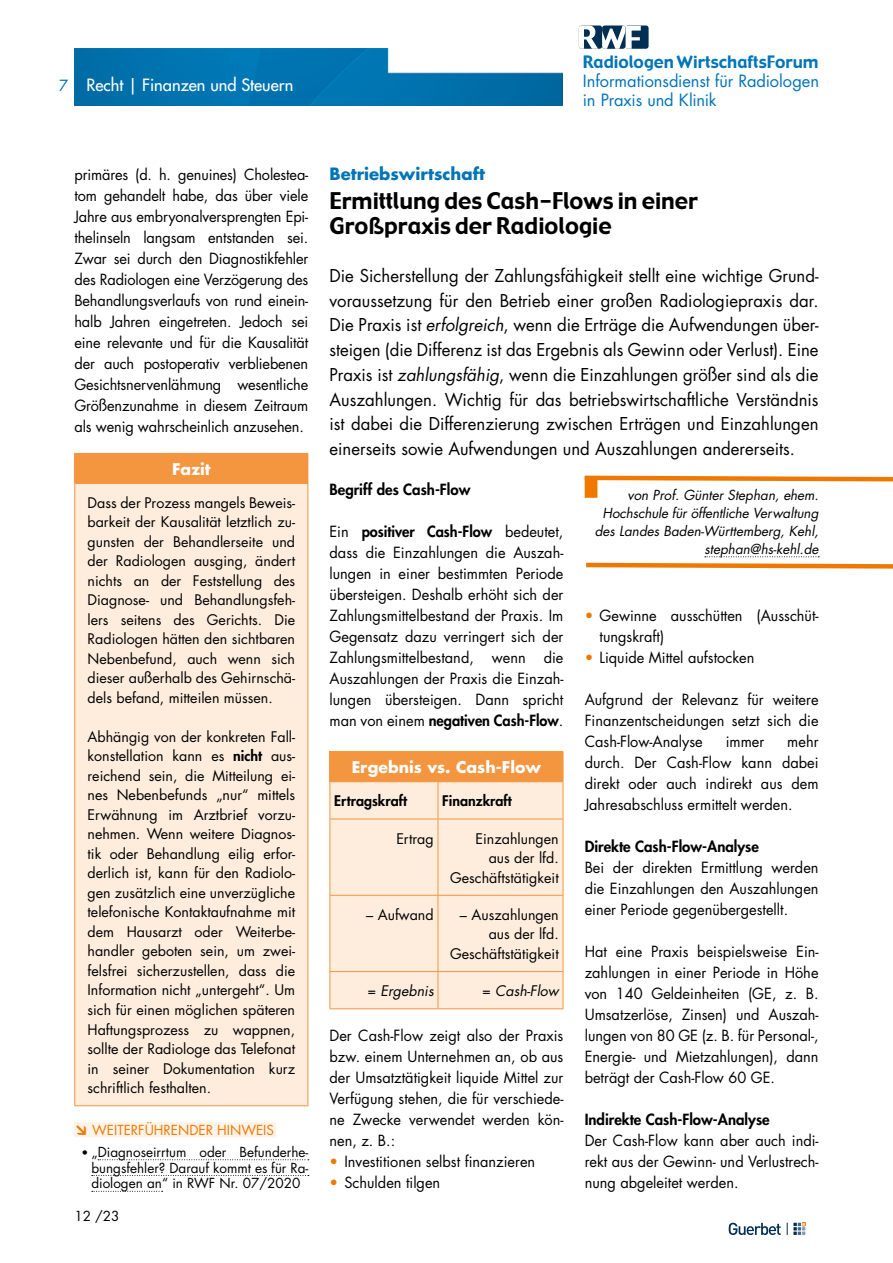
<style>
.page{position:relative;width:893px;height:1263px;background:#fff}
.page>*{position:absolute;margin:0;border:0;box-sizing:border-box;transform-origin:0 0}
.t1{font:22.5px/25.5px "Gadget";color:#000}
.t2{font:17.25px/24.8px "Futura Std";color:#000;text-align:justify}
.t3{font:16.65px "Gadget";color:#0075b8}
.t4{font:16.5px/18.8px "Futura Std";letter-spacing:-.005em;color:#0075b8}
.t5{font:500 16.5px "Futura Std";color:#fff}
.t6{font:700 16.5px "Futura Std";color:#0074b7}
.t7{font:700 15.75px "Futura Std";color:#fff}
.t8{font:15px/21px "Futura Std";color:#000;text-align:justify}
.t9{font:800 15px "Futura Std";color:#000}
.t10{font:15px "Futura Std";color:#0074b7}
.t11{font:14.25px/19.5px "Futura Std";color:#000;text-align:justify}
.t12{font:800 14.25px "Futura Std";color:#000}
.t13{font:italic 14.25px "Futura Std";color:#000}
.t14{font:italic 13.5px/18px "Futura Std";color:#000;text-align:right}
.t15{font:13.5px/15.8px "Futura Std";color:#000;text-align:justify}
.t16{font:13.5px "Futura Std";color:#ef7900}
.s1{font-weight:800}
.s2{font-family:"DIN Pro";font-weight:900}
.s3{font-family:"DIN Pro";font-weight:500}
.s4{font-style:italic}
.s5{font-style:normal}
.s6{color:#ef7900}
</style>
<div class="page">
<svg style="left:729px;top:1223px;width:52px;height:12px"></svg>
<svg style="left:787px;top:1223px;width:18px;height:12px"></svg>
<div style="left:625px;top:26px;width:24px;height:23px;background:#002f53;border-radius:3px"></div>
<svg style="left:579px;top:26px;width:62px;height:23px"></svg>
<img style="left:74px;top:49px;width:489px;height:57px">
<svg style="left:584px;top:475px;width:309px;height:9px"></svg>
<div style="left:585px;top:476px;width:12px;height:22px;background:#ef7900"></div>
<div style="left:74px;top:1122px;width:202px;height:15px;background:#fef3e8"></div>
<svg style="left:98px;top:1159px;width:211px;height:1px"></svg>
<svg style="left:92px;top:1175px;width:217px;height:1px"></svg>
<svg style="left:92px;top:1191px;width:71px;height:1px"></svg>
<div style="left:75px;top:453px;width:233px;height:30px;background:#f4953f"></div>
<div style="left:75px;top:483px;width:233px;height:623px;background:#feeddd"></div>
<hr style="left:74px;top:453px;width:234px;height:1px;background:#f4953f">
<svg style="left:74px;top:454px;width:1px;height:29px"></svg>
<svg style="left:308px;top:454px;width:1px;height:29px"></svg>
<hr style="left:74px;top:483px;width:234px;height:1px;background:#f4953f">
<hr style="left:74px;top:484px;width:1px;height:621px;background:#f4953f">
<hr style="left:308px;top:484px;width:1px;height:621px;background:#f4953f">
<hr style="left:74px;top:1105px;width:234px;height:1px;background:#f4953f">
<svg style="left:586px;top:556px;width:307px;height:13px"></svg>
<div style="left:330px;top:752px;width:233px;height:30px;background:#f4953f"></div>
<div style="left:331px;top:782px;width:232px;height:226px;background:#feeddd"></div>
<svg style="left:563px;top:752px;width:1px;height:29px"></svg>
<hr style="left:330px;top:782px;width:1px;height:37px;background:#f4953f">
<hr style="left:438px;top:782px;width:1px;height:37px;background:#f4953f">
<hr style="left:563px;top:782px;width:1px;height:37px;background:#f4953f">
<hr style="left:330px;top:819px;width:108px;height:1px;background:#f4953f">
<hr style="left:330px;top:819px;width:1px;height:76px;background:#f4953f">
<hr style="left:438px;top:819px;width:125px;height:1px;background:#f4953f">
<hr style="left:438px;top:819px;width:1px;height:76px;background:#f4953f">
<hr style="left:563px;top:819px;width:1px;height:76px;background:#f4953f">
<hr style="left:330px;top:895px;width:108px;height:1px;background:#f4953f">
<hr style="left:330px;top:896px;width:1px;height:75px;background:#f4953f">
<hr style="left:438px;top:895px;width:125px;height:1px;background:#f4953f">
<hr style="left:438px;top:896px;width:1px;height:75px;background:#f4953f">
<hr style="left:563px;top:896px;width:1px;height:75px;background:#f4953f">
<hr style="left:330px;top:971px;width:108px;height:1px;background:#f4953f">
<hr style="left:330px;top:972px;width:1px;height:36px;background:#f4953f">
<hr style="left:330px;top:1008px;width:108px;height:1px;background:#f4953f">
<hr style="left:438px;top:971px;width:125px;height:1px;background:#f4953f">
<hr style="left:438px;top:972px;width:1px;height:36px;background:#f4953f">
<hr style="left:563px;top:972px;width:1px;height:36px;background:#f4953f">
<hr style="left:438px;top:1008px;width:125px;height:1px;background:#f4953f">
<hr style="left:330px;top:751px;width:108px;height:1px;background:#f4953f">
<hr style="left:438px;top:751px;width:125px;height:1px;background:#f4953f">
<p class="t10" style="left:59px;top:76px;width:11px">7</p>
<p class="t5" style="left:86px;top:74px;width:208px">Recht | Finanzen und Steuern</p>
<p class="t3" style="left:583px;top:52px;width:237px">Radiologen WirtschaftsForum</p>
<p class="t4" style="left:583px;top:72px;width:238px">Informationsdienst für Radiologen in Praxis und Klinik</p>
<p class="t8" style="left:74px;top:164px;width:235px">primäres (d. h. genuines) Cholestea&shy;tom gehandelt habe, das über viele Jahre aus embryonalversprengten Epi&shy;thelinseln langsam entstanden sei.<br>Zwar sei durch den Diagnostikfehler des Radiologen eine Verzögerung des Behandlungsverlaufs von rund einein&shy;halb Jahren eingetreten. Jedoch sei eine relevante und für die Kausalität der auch postoperativ verbliebenen Gesichtsnervenlähmung wesentliche Größenzunahme in diesem Zeitraum als wenig wahrscheinlich anzusehen.</p>
<p class="t7" style="left:172px;top:458px;width:40px">Fazit</p>
<p class="t11" style="left:88px;top:493px;width:209px">Dass der Prozess mangels Beweis&shy;barkeit der Kausalität letztlich zu&shy;gunsten der Behandlerseite und der Radiologen ausging, ändert nichts an der Feststellung des Diagnose- und Behandlungsfeh&shy;lers seitens des Gerichts. Die Radiologen hätten den sichtbaren Nebenbefund, auch wenn sich dieser außerhalb des Gehirnschä&shy;dels befand, mitteilen müssen.</p>
<p class="t11" style="left:88px;top:727px;width:209px">Abhängig von der konkreten Fall&shy;konstellation kann es <span class="s1">nicht</span> aus&shy;reichend sein, die Mitteilung ei&shy;nes Nebenbefunds „nur“ mittels Erwähnung im Arztbrief vorzu&shy;nehmen. Wenn weitere Diagnos&shy;tik oder Behandlung eilig erfor&shy;derlich ist, kann für den Radiolo&shy;gen zusätzlich eine unverzügliche telefonische Kontaktaufnahme mit dem Hausarzt oder Weiterbe&shy;handler geboten sein, um zwei&shy;felsfrei sicherzustellen, dass die Information nicht „untergeht“. Um sich für einen möglichen späteren Haftungsprozess zu wappnen, sollte der Radiologe das Telefonat in seiner Dokumentation kurz schriftlich festhalten.</p>
<p class="t16" style="left:74px;top:1121px;width:201px"><span class="s2">↘</span> WEITERFÜHRENDER HINWEIS</p>
<p class="t15" style="left:91px;top:1144px;width:218px;text-indent:-10px"><span class="s3">•</span> „Diagnoseirrtum oder Befunderhe&shy;bungsfehler? Darauf kommt es für Ra&shy;diologen an“ in RWF Nr. 07/2020</p>
<p class="t15" style="left:74px;top:1208px;width:47px">12 /23</p>
<p class="t6" style="left:330px;top:163px;width:157px">Betriebswirtschaft</p>
<h1 class="t1" style="left:330px;top:189px;width:370px">Ermittlung des Cash-Flows in einer<br>Großpraxis der Radiologie</h1>
<p class="t2" style="left:330px;top:263px;width:491px">Die Sicherstellung der Zahlungsfähigkeit stellt eine wichtige Grund&shy;voraussetzung für den Betrieb einer großen Radiologiepraxis dar.<br>Die Praxis ist <span class="s4">erfolgreich</span>, wenn die Erträge die Aufwendungen über&shy;steigen (die Differenz ist das Ergebnis als Gewinn oder Verlust). Eine Praxis ist <span class="s4">zahlungsfähig</span>, wenn die Einzahlungen größer sind als die Auszahlungen. Wichtig für das betriebswirtschaftliche Verständnis ist dabei die Differenzierung zwischen Erträgen und Einzahlungen einerseits sowie Aufwendungen und Auszahlungen andererseits.</p>
<p class="t14" style="left:595px;top:486px;width:225px">von Prof. Günter Stephan, ehem.<br>Hochschule für öffentliche Verwaltung des Landes Baden-Württemberg, Kehl, stephan@hs-kehl.de</p>
<p class="t9" style="left:330px;top:480px;width:142px">Begriff des Cash-Flow</p>
<p class="t8" style="left:330px;top:521px;width:235px">Ein <span class="s1">positiver Cash-Flow</span> bedeutet, dass die Einzahlungen die Auszah&shy;lungen in einer bestimmten Periode übersteigen. Deshalb erhöht sich der Zahlungsmittelbestand der Praxis. Im Gegensatz dazu verringert sich der Zahlungsmittelbestand, wenn die Auszahlungen der Praxis die Einzah&shy;lungen übersteigen. Dann spricht man von einem <span class="s1">negativen Cash-Flow</span>.</p>
<p class="t7" style="left:352px;top:757px;width:191px">Ergebnis vs. Cash-Flow</p>
<p class="t12" style="left:334px;top:792px;width:74px">Ertragskraft</p>
<p class="t12" style="left:442px;top:792px;width:71px">Finanzkraft</p>
<p class="t11" style="left:396px;top:829px;width:39px">Ertrag</p>
<p class="t11" style="left:450px;top:829px;width:110px;text-align:right">Einzahlungen<br>aus der lfd.<br>Geschäftstätigkeit</p>
<p class="t11" style="left:366px;top:905px;width:69px">– Aufwand</p>
<p class="t11" style="left:450px;top:905px;width:110px;text-align:right">– Auszahlungen aus der lfd.<br>Geschäftstätigkeit</p>
<p class="t13" style="left:367px;top:982px;width:68px"><span class="s5">=</span> Ergebnis</p>
<p class="t13" style="left:482px;top:982px;width:78px"><span class="s5">=</span> Cash-Flow</p>
<p class="t8" style="left:330px;top:1025px;width:235px">Der Cash-Flow zeigt also der Praxis bzw. einem Unternehmen an, ob aus der Umsatztätigkeit liquide Mittel zur Verfügung stehen, die für verschiede&shy;ne Zwecke verwendet werden kön&shy;nen, z. B.:</p>
<p class="t8" style="left:330px;top:1151px;width:207px"><span class="s6">•</span> Investitionen selbst finanzieren</p>
<p class="t8" style="left:330px;top:1172px;width:112px"><span class="s6">•</span> Schulden tilgen</p>
<p class="t8" style="left:600px;top:605px;width:220px;text-indent:-15px"><span class="s6">•</span> Gewinne ausschütten (Ausschüt&shy;tungskraft)</p>
<p class="t8" style="left:585px;top:647px;width:171px"><span class="s6">•</span> Liquide Mittel aufstocken</p>
<p class="t8" style="left:585px;top:689px;width:235px">Aufgrund der Relevanz für weitere Finanzentscheidungen setzt sich die Cash-Flow-Analyse</p>
<p class="t8" style="left:585px;top:731px;width:235px;text-indent:203px">mehr durch. Der Cash-Flow kann dabei direkt oder auch indirekt aus dem Jahresabschluss ermittelt werden.</p>
<p class="t9" style="left:585px;top:837px;width:176px">Direkte Cash-Flow-Analyse</p>
<p class="t8" style="left:585px;top:857px;width:235px">Bei der direkten Ermittlung werden die Einzahlungen den Auszahlungen einer Periode gegenübergestellt.</p>
<p class="t8" style="left:585px;top:941px;width:235px">Hat eine Praxis beispielsweise Ein&shy;zahlungen in einer Periode in Höhe von 140 Geldeinheiten (GE, z. B.<br>Umsatzerlöse, Zinsen) und Auszah&shy;lungen von 80 GE (z. B. für Personal-, Energie- und Mietzahlungen), dann beträgt der Cash-Flow 60 GE.</p>
<p class="t9" style="left:585px;top:1110px;width:186px">Indirekte Cash-Flow-Analyse</p>
<p class="t8" style="left:585px;top:1130px;width:235px">Der Cash-Flow kann aber auch indi&shy;rekt aus der Gewinn- und Verlustrech&shy;nung abgeleitet werden.</p>
<p class="t8" style="left:726px;top:731px;width:40px">immer</p>
</div>
